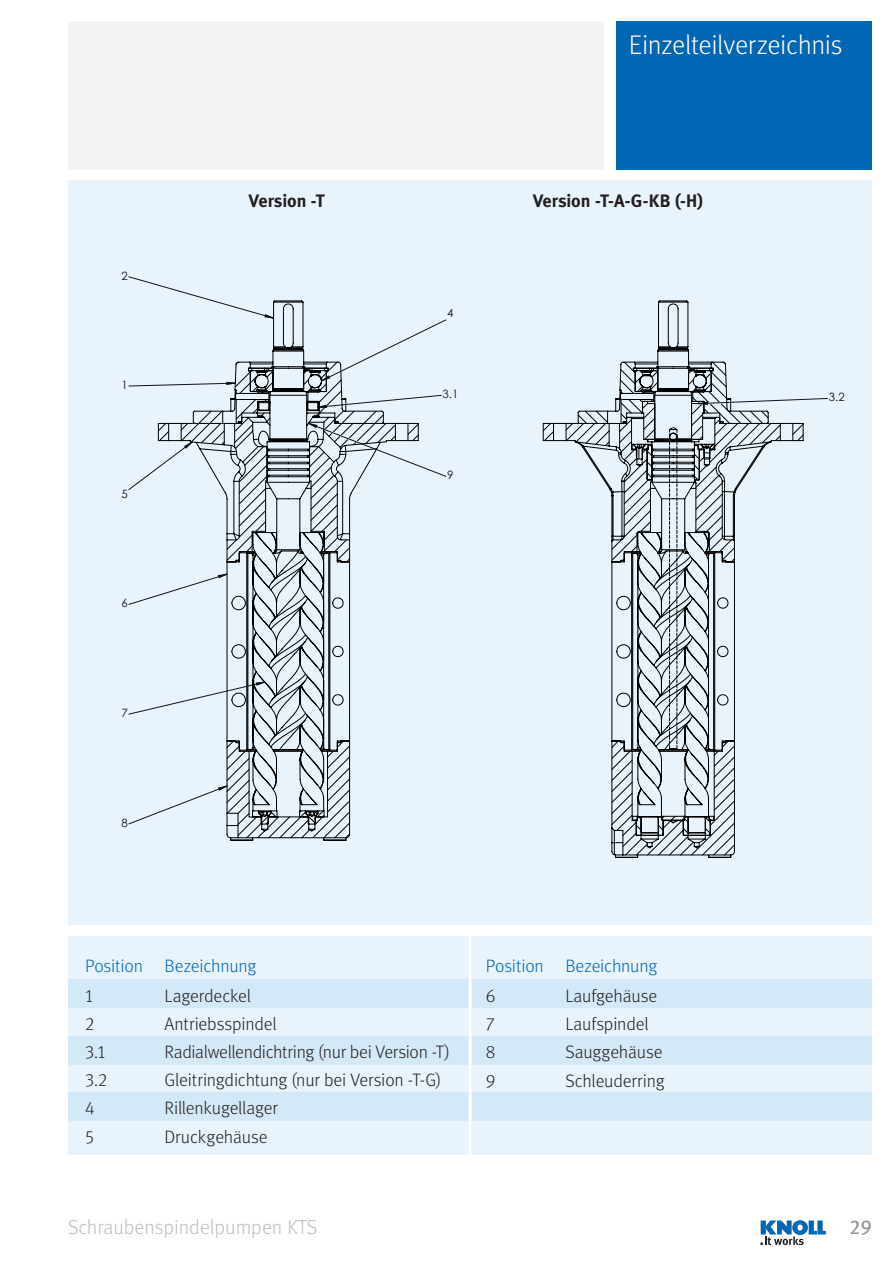
<style>
.page{position:relative;width:893px;height:1263px;background:#fff}
.page>*{position:absolute;margin:0;border:0;box-sizing:border-box;transform-origin:0 0}
.t1{font:27px "Meta Light LF";letter-spacing:-.01em;color:#fff}
.t2{font:20.25px "Meta Light LF";color:#bcbdc0}
.t3{font:20.25px "Meta Book LF";color:#939598}
.t4{font:18px "Meta Light LF";letter-spacing:-.01em;color:#231f20}
.t5{font:18px "Meta Light LF";letter-spacing:-.01em;color:#0166b3}
.t6{font:18px "Meta Bold LF";letter-spacing:-.005em;color:#231f20}
.t7{font:11.4px "Century Gothic";color:#11111e}
</style>
<div class="page">
<svg style="left:760px;top:1220px;width:66px;height:25px"></svg>
<div style="left:68px;top:21px;width:536px;height:149px;background:#f2f3f4"></div>
<div style="left:68px;top:181px;width:804px;height:744px;background:#e8f3fb"></div>
<div style="left:68px;top:936px;width:804px;height:218px;background:#e8f3fb"></div>
<div style="left:68px;top:979px;width:804px;height:29px;background:#d4e9f7"></div>
<div style="left:68px;top:1092px;width:804px;height:28px;background:#d4e9f7"></div>
<div style="left:68px;top:1036px;width:804px;height:28px;background:#d4e9f7"></div>
<hr style="left:71px;top:1120px;width:802px;height:1px;background:#000">
<hr style="left:71px;top:1144px;width:802px;height:1px;background:#000">
<hr style="left:71px;top:269px;width:802px;height:1px;background:#000">
<hr style="left:71px;top:1132px;width:802px;height:1px;background:#000">
<hr style="left:892px;top:269px;width:1px;height:649px;background:#000">
<hr style="left:71px;top:269px;width:1px;height:649px;background:#000">
<svg style="left:157px;top:300px;width:262px;height:541px"></svg>
<svg style="left:542px;top:300px;width:262px;height:558px"></svg>
<svg style="left:669px;top:426px;width:9px;height:323px"></svg>
<div style="left:617px;top:21px;width:255px;height:149px;background:#0166b3"></div>
<hr style="left:469px;top:933px;width:3px;height:249px;background:#fff">
<h1 class="t1" style="left:629px;top:29px;width:215px">Einzelteilverzeichnis</h1>
<p class="t7" style="left:121px;top:268px;width:8px">2</p>
<p class="t7" style="left:121px;top:377px;width:8px">1</p>
<p class="t7" style="left:121px;top:486px;width:8px">5</p>
<p class="t7" style="left:121px;top:595px;width:8px">6</p>
<p class="t7" style="left:121px;top:705px;width:8px">7</p>
<p class="t7" style="left:121px;top:815px;width:8px">8</p>
<p class="t6" style="left:249px;top:190px;width:77px">Version -T</p>
<p class="t6" style="left:533px;top:190px;width:171px">Version -T-A-G-KB (-H)</p>
<p class="t7" style="left:447px;top:305px;width:8px">4</p>
<p class="t7" style="left:442px;top:386px;width:17px">3.1</p>
<p class="t7" style="left:447px;top:467px;width:8px">9</p>
<p class="t5" style="left:85px;top:955px;width:173px">Position Bezeichnung</p>
<p class="t5" style="left:486px;top:955px;width:173px">Position Bezeichnung</p>
<p class="t4" style="left:85px;top:985px;width:10px">1</p>
<p class="t4" style="left:165px;top:985px;width:88px">Lagerdeckel</p>
<p class="t4" style="left:85px;top:1013px;width:11px">2</p>
<p class="t4" style="left:165px;top:1013px;width:114px">Antriebsspindel</p>
<p class="t4" style="left:85px;top:1041px;width:22px">3.1</p>
<p class="t4" style="left:165px;top:1041px;width:287px">Radialwellendichtring (nur bei Version -T)</p>
<p class="t4" style="left:85px;top:1070px;width:24px">3.2</p>
<p class="t4" style="left:165px;top:1070px;width:278px">Gleitringdichtung (nur bei Version -T-G)</p>
<p class="t4" style="left:85px;top:1098px;width:11px">4</p>
<p class="t4" style="left:165px;top:1098px;width:115px">Rillenkugellager</p>
<p class="t4" style="left:85px;top:1126px;width:11px">5</p>
<p class="t4" style="left:165px;top:1126px;width:105px">Druckgehäuse</p>
<p class="t2" style="left:68px;top:1215px;width:251px">Schraubenspindelpumpen KTS</p>
<p class="t4" style="left:486px;top:985px;width:11px">6</p>
<p class="t4" style="left:565px;top:985px;width:93px">Laufgehäuse</p>
<p class="t4" style="left:486px;top:1014px;width:11px">7</p>
<p class="t4" style="left:565px;top:1014px;width:85px">Laufspindel</p>
<p class="t4" style="left:486px;top:1042px;width:11px">8</p>
<p class="t4" style="left:565px;top:1042px;width:99px">Sauggehäuse</p>
<p class="t4" style="left:486px;top:1070px;width:11px">9</p>
<p class="t4" style="left:565px;top:1070px;width:101px">Schleuderring</p>
<p class="t7" style="left:829px;top:389px;width:17px">3.2</p>
<p class="t3" style="left:849px;top:1215px;width:24px">29</p>
</div>
